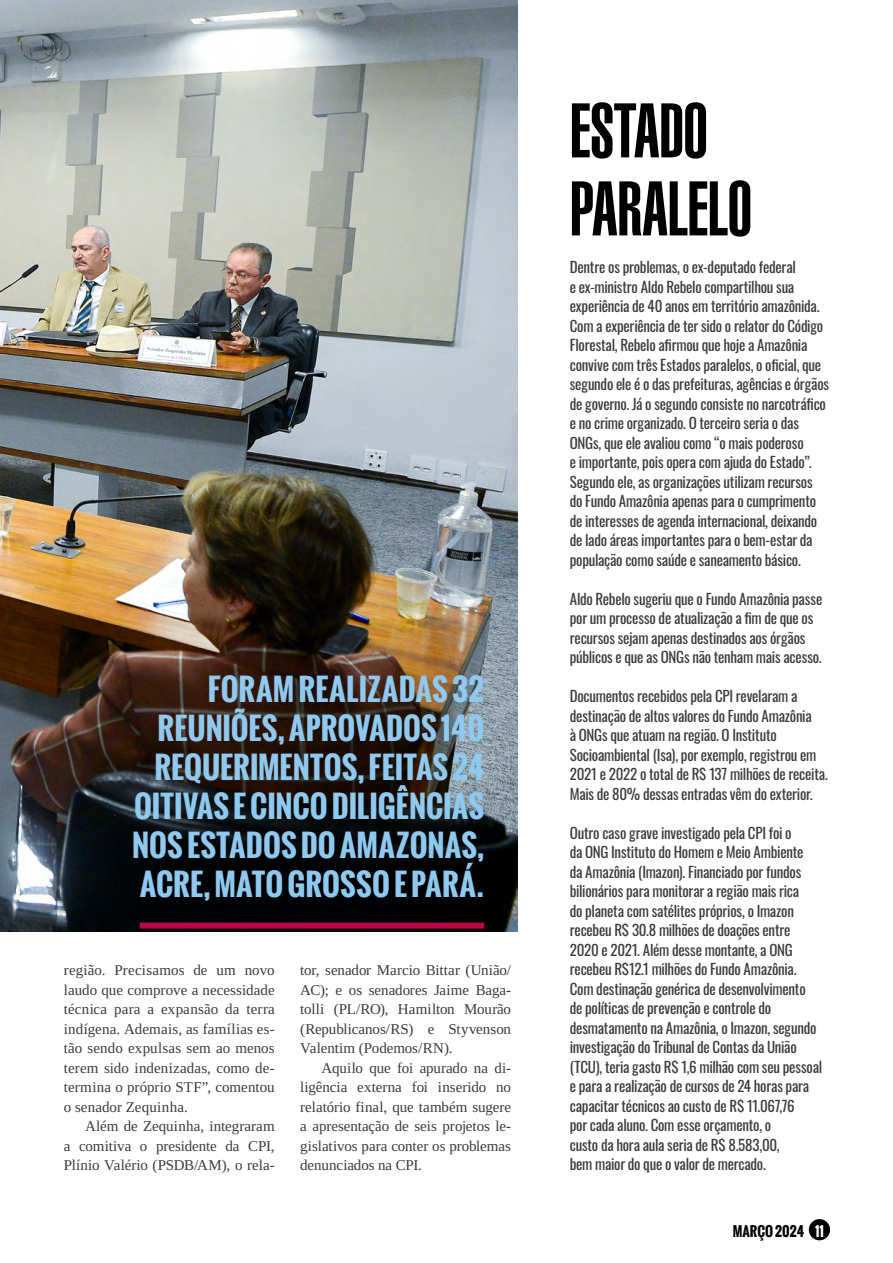
<style>
.page{position:relative;width:893px;height:1263px;background:#fff}
.page>*{position:absolute;margin:0;border:0;box-sizing:border-box;transform-origin:0 0}
.t1{font:900 extra-condensed 75px/78px "Swiss 911 BT";color:#000}
.t2{font:700 30px/39px "Oswald";letter-spacing:.005em;color:#8fc9ef;text-align:right}
.t3{font:15px/19.5px "Oswald";letter-spacing:-.015em;color:#3c3c3b}
.t4{font:15px/19.5px "Ascender Serif W02";letter-spacing:-.005em;color:#3c3c3b;text-align:justify}
.t5{font:700 13.5px "Oswald";color:#000}
.s1{color:#fff}
</style>
<div class="page">
<img style="left:0;top:0;width:518px;height:932px">
<div style="left:140px;top:923px;width:344px;height:6px;background:#b90845"></div>
<div style="left:809px;top:1219px;width:21px;height:21px;background:#000;border-radius:50%"></div>
<h2 class="t2" style="left:132px;top:670px;width:353px">FORAM REALIZADAS 32<br>REUNIÕES, APROVADOS 140<br>REQUERIMENTOS, FEITAS 24<br>OITIVAS E CINCO DILIGÊNCIAS<br>NOS ESTADOS DO AMAZONAS,<br>ACRE, MATO GROSSO E PARÁ.</h2>
<p class="t4" style="left:64px;top:961px;width:212px">região. Precisamos de um novo laudo que comprove a necessidade técnica para a expansão da terra indígena. Ademais, as famílias es&shy;tão sendo expulsas sem ao menos terem sido indenizadas, como de&shy;termina o próprio STF”, comentou o senador Zequinha.</p>
<p class="t4" style="left:64px;top:1117px;width:212px;text-indent:21px">Além de Zequinha, integraram a comitiva o presidente da CPI, Plínio Valério (PSDB/AM), o rela-</p>
<p class="t4" style="left:300px;top:961px;width:212px">tor, senador Marcio Bittar (União/ AC); e os senadores Jaime Baga&shy;tolli (PL/RO), Hamilton Mourão (Republicanos/RS) e Styvenson Valentim (Podemos/RN).</p>
<p class="t4" style="left:300px;top:1058px;width:212px;text-indent:21px">Aquilo que foi apurado na di&shy;ligência externa foi inserido no relatório final, que também sugere a apresentação de seis projetos le&shy;gislativos para conter os problemas denunciados na CPI.</p>
<h1 class="t1" style="left:570px;top:94px;width:184px">ESTADO<br>PARALELO</h1>
<p class="t3" style="left:570px;top:256px;width:261px">Dentre os problemas, o ex-deputado federal<br>e ex-ministro Aldo Rebelo compartilhou sua experiência de 40 anos em território amazônida.<br>Com a experiência de ter sido o relator do Código Florestal, Rebelo afirmou que hoje a Amazônia convive com três Estados paralelos, o oficial, que segundo ele é o das prefeituras, agências e órgãos de governo. Já o segundo consiste no narcotráfico e no crime organizado. O terceiro seria o das ONGs, que ele avaliou como “o mais poderoso<br>e importante, pois opera com ajuda do Estado”.<br>Segundo ele, as organizações utilizam recursos do Fundo Amazônia apenas para o cumprimento de interesses de agenda internacional, deixando de lado áreas importantes para o bem-estar da população como saúde e saneamento básico.</p>
<p class="t3" style="left:570px;top:587px;width:254px">Aldo Rebelo sugeriu que o Fundo Amazônia passe por um processo de atualização a fim de que os recursos sejam apenas destinados aos órgãos públicos e que as ONGs não tenham mais acesso.</p>
<p class="t3" style="left:570px;top:685px;width:260px">Documentos recebidos pela CPI revelaram a destinação de altos valores do Fundo Amazônia<br>à ONGs que atuam na região. O Instituto Socioambiental (Isa), por exemplo, registrou em 2021 e 2022 o total de R$ 137 milhões de receita.<br>Mais de 80% dessas entradas vêm do exterior.</p>
<p class="t3" style="left:570px;top:821px;width:254px">Outro caso grave investigado pela CPI foi o<br>da ONG Instituto do Homem e Meio Ambiente<br>da Amazônia (Imazon). Financiado por fundos bilionários para monitorar a região mais rica<br>do planeta com satélites próprios, o Imazon recebeu R$ 30.8 milhões de doações entre 2020 e 2021. Além desse montante, a ONG recebeu R$12.1 milhões do Fundo Amazônia.<br>Com destinação genérica de desenvolvimento de políticas de prevenção e controle do desmatamento na Amazônia, o Imazon, segundo investigação do Tribunal de Contas da União (TCU), teria gasto R$ 1,6 milhão com seu pessoal e para a realização de cursos de 24 horas para capacitar técnicos ao custo de R$ 11.067,76<br>por cada aluno. Com esse orçamento, o<br>custo da hora aula seria de R$ 8.583,00,<br>bem maior do que o valor de mercado.</p>
<p class="t5" style="left:733px;top:1221px;width:93px">MARÇO 2024 <span class="s1">11</span></p>
</div>
